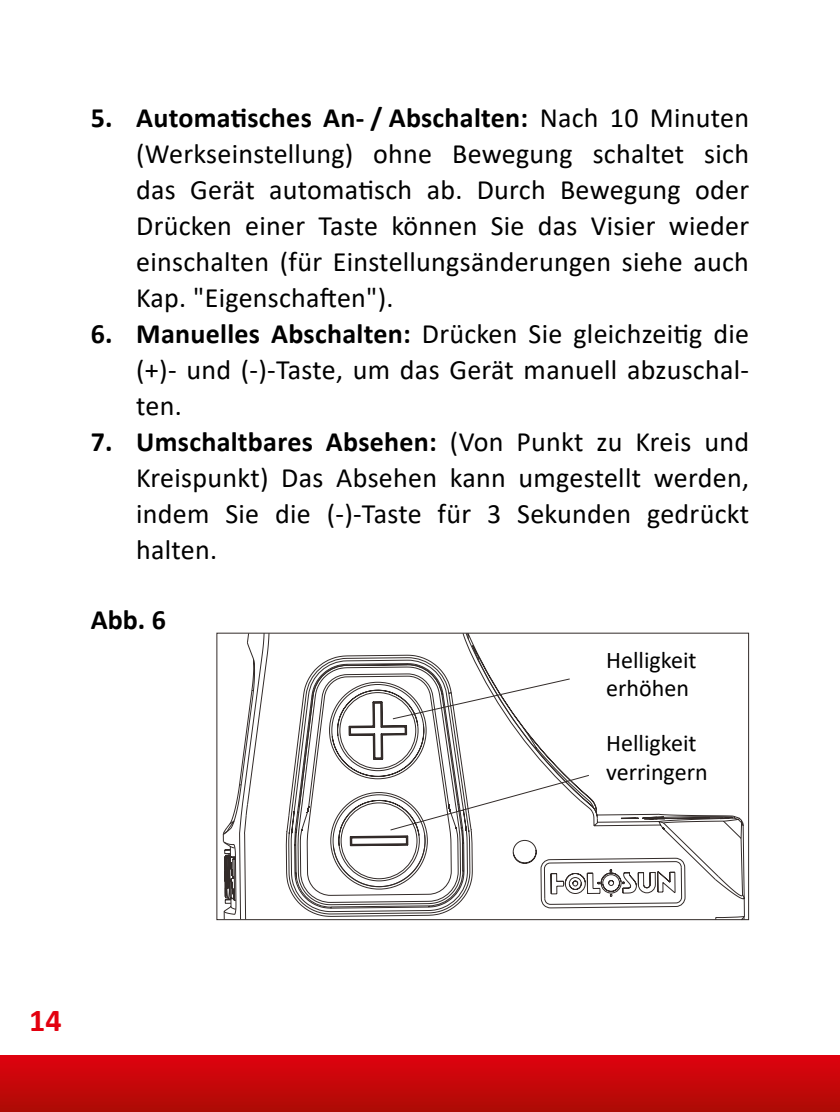
<style>
.page{position:relative;width:840px;height:1112px;background:#fff}
.page>*{position:absolute;margin:0;border:0;box-sizing:border-box;transform-origin:0 0}
.t1{font:700 32px "Calibri";color:#e3000f}
.t2{font:28px/36px "Calibri";letter-spacing:.01em;color:#000;text-align:justify}
.t3{font:700 28px "Calibri";color:#000}
.t4{font:24px/28.8px "Calibri";color:#000}
.s1{font-weight:700}
</style>
<div class="page">
<svg style="left:216px;top:632px;width:533px;height:288px"></svg>
<div style="left:0;top:1054px;width:839px;height:57px;background:linear-gradient(to bottom,#e1020f,#ad0c05)"></div>
<p class="t2" style="left:136px;top:99px;width:614px;text-indent:-45px"><span class="s1">5. Automatisches An- / Abschalten:</span> Nach 10 Minuten (Werkseinstellung) ohne Bewegung schaltet sich das Gerät automatisch ab. Durch Bewegung oder Drücken einer Taste können Sie das Visier wieder einschalten (für Einstellungsänderungen siehe auch Kap. "Eigenschaften").</p>
<p class="t2" style="left:136px;top:315px;width:614px;text-indent:-45px"><span class="s1">6. Manuelles Abschalten:</span> Drücken Sie gleichzeitig die (+)- und (-)-Taste, um das Gerät manuell abzuschal&shy;ten.</p>
<p class="t2" style="left:136px;top:423px;width:614px;text-indent:-45px"><span class="s1">7. Umschaltbares Absehen:</span> (Von Punkt zu Kreis und Kreispunkt) Das Absehen kann umgestellt werden, indem Sie die (-)-Taste für 3 Sekunden gedrückt halten.</p>
<p class="t3" style="left:91px;top:600px;width:77px">Abb. 6</p>
<p class="t4" style="left:605px;top:644px;width:92px">Helligkeit erhöhen</p>
<p class="t4" style="left:605px;top:728px;width:103px">Helligkeit verringern</p>
<p class="t1" style="left:29px;top:997px;width:34px">14</p>
</div>
